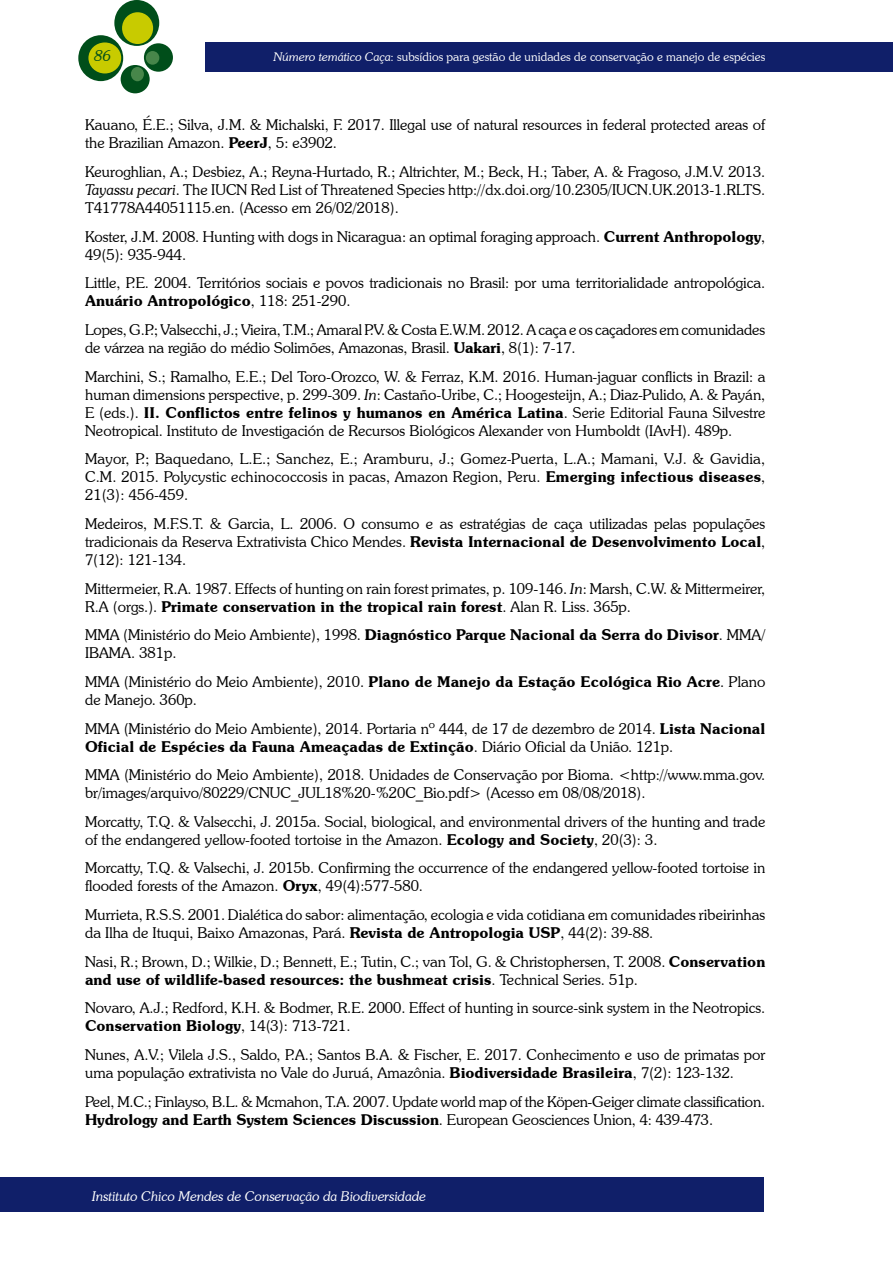
<style>
.page{position:relative;width:893px;height:1263px;background:#fff}
.page>*{position:absolute;margin:0;border:0;box-sizing:border-box;transform-origin:0 0}
.t1{font:300 15px/18px "Souvenir IT Cby BT";color:#000}
.t2{font:italic 300 15px "Souvenir IT Cby BT";color:#004e1a}
.t3{font:italic 300 13.5px "Souvenir IT Cby BT";color:#fff}
.t4{font:300 12px "Souvenir IT Cby BT";color:#fff}
.s1{font-style:italic}
.s2{font-weight:600}
</style>
<div class="page">
<div style="left:205px;top:43px;width:687px;height:29px;background:#101f69"></div>
<div style="left:114px;top:0;width:45px;height:46px;background:#004e1a;border-radius:50%"></div>
<div style="left:78px;top:35px;width:45px;height:46px;background:#004e1a;border-radius:50%"></div>
<div style="left:144px;top:43px;width:29px;height:29px;background:#004e1a;border-radius:50%"></div>
<div style="left:121px;top:65px;width:29px;height:28px;background:#004e1a;border-radius:50%"></div>
<div style="left:122px;top:12px;width:31px;height:32px;background:#c8cb00;border-radius:50%"></div>
<div style="left:88px;top:42px;width:33px;height:31px;background:#c8cb00;border-radius:50%"></div>
<div style="left:146px;top:51px;width:13px;height:14px;background:#47864a;border-radius:50%"></div>
<div style="left:131px;top:67px;width:13px;height:14px;background:#47864a;border-radius:50%"></div>
<div style="left:0;top:1178px;width:764px;height:34px;background:#101f69"></div>
<p class="t2" style="left:95px;top:46px;width:18px">86</p>
<p class="t4" style="left:274px;top:49px;width:493px"><span class="s1">Número temático Caça</span>: subsídios para gestão de unidades de conservação e manejo de espécies</p>
<p class="t1" style="left:85px;top:116px;width:682px">Kauano, É.E.; Silva, J.M. &amp; Michalski, F. 2017. Illegal use of natural resources in federal protected areas of the Brazilian Amazon. <span class="s2">PeerJ</span>, 5: e3902.</p>
<p class="t1" style="left:85px;top:163px;width:682px;text-align:justify">Keuroghlian, A.; Desbiez, A.; Reyna-Hurtado, R.; Altrichter, M.; Beck, H.; Taber, A. &amp; Fragoso, J.M.V. 2013.<br><span class="s1">Tayassu pecari</span>. The IUCN Red List of Threatened Species http://dx.doi.org/10.2305/IUCN.UK.2013-1.RLTS.<br>T41778A44051115.en. (Acesso em 26/02/2018).</p>
<p class="t1" style="left:85px;top:227px;width:682px">Koster, J.M. 2008. Hunting with dogs in Nicaragua: an optimal foraging approach. <span class="s2">Current Anthropology</span>,<br>49(5): 935-944.</p>
<p class="t1" style="left:85px;top:274px;width:682px">Little, P.E. 2004. Territórios sociais e povos tradicionais no Brasil: por uma territorialidade antropológica.<br><span class="s2">Anuário Antropológico</span>, 118: 251-290.</p>
<p class="t1" style="left:85px;top:321px;width:682px">Lopes, G.P.; Valsecchi, J.; Vieira, T.M.; Amaral P.V. &amp; Costa E.W.M. 2012. A caça e os caçadores em comunidades de várzea na região do médio Solimões, Amazonas, Brasil. <span class="s2">Uakari</span>, 8(1): 7-17.</p>
<p class="t1" style="left:85px;top:367px;width:682px;text-align:justify">Marchini, S.; Ramalho, E.E.; Del Toro-Orozco, W. &amp; Ferraz, K.M. 2016. Human-jaguar conflicts in Brazil: a human dimensions perspective, p. 299-309. <span class="s1">In</span>: Castaño-Uribe, C.; Hoogesteijn, A.; Diaz-Pulido, A. &amp; Payán, E (eds.). <span class="s2">II. Conflictos entre felinos y humanos en América Latina</span>. Serie Editorial Fauna Silvestre Neotropical. Instituto de Investigación de Recursos Biológicos Alexander von Humboldt (IAvH). 489p.</p>
<p class="t1" style="left:85px;top:450px;width:682px;text-align:justify">Mayor, P.; Baquedano, L.E.; Sanchez, E.; Aramburu, J.; Gomez-Puerta, L.A.; Mamani, V.J. &amp; Gavidia, C.M. 2015. Polycystic echinococcosis in pacas, Amazon Region, Peru. <span class="s2">Emerging infectious diseases</span>, 21(3): 456-459.</p>
<p class="t1" style="left:85px;top:514px;width:682px;text-align:justify">Medeiros, M.F.S.T. &amp; Garcia, L. 2006. O consumo e as estratégias de caça utilizadas pelas populações tradicionais da Reserva Extrativista Chico Mendes. <span class="s2">Revista Internacional de Desenvolvimento Local</span>, 7(12): 121-134.</p>
<p class="t1" style="left:85px;top:579px;width:682px">Mittermeier, R.A. 1987. Effects of hunting on rain forest primates, p. 109-146. <span class="s1">In</span>: Marsh, C.W. &amp; Mittermeirer,<br>R.A (orgs.). <span class="s2">Primate conservation in the tropical rain forest</span>. Alan R. Liss. 365p.</p>
<p class="t1" style="left:85px;top:626px;width:682px">MMA (Ministério do Meio Ambiente), 1998. <span class="s2">Diagnóstico Parque Nacional da Serra do Divisor</span>. MMA/<br>IBAMA. 381p.</p>
<p class="t1" style="left:85px;top:672px;width:682px">MMA (Ministério do Meio Ambiente), 2010. <span class="s2">Plano de Manejo da Estação Ecológica Rio Acre</span>. Plano de Manejo. 360p.</p>
<p class="t1" style="left:85px;top:719px;width:682px">MMA (Ministério do Meio Ambiente), 2014. Portaria nº 444, de 17 de dezembro de 2014. <span class="s2">Lista Nacional<br>Oficial de Espécies da Fauna Ameaçadas de Extinção</span>. Diário Oficial da União. 121p.</p>
<p class="t1" style="left:85px;top:766px;width:682px">MMA (Ministério do Meio Ambiente), 2018. Unidades de Conservação por Bioma. &lt;http://www.mma.gov. br/images/arquivo/80229/CNUC_JUL18%20-%20C_Bio.pdf&gt; (Acesso em 08/08/2018).</p>
<p class="t1" style="left:85px;top:812px;width:682px">Morcatty, T.Q. &amp; Valsecchi, J. 2015a. Social, biological, and environmental drivers of the hunting and trade of the endangered yellow-footed tortoise in the Amazon. <span class="s2">Ecology and Society</span>, 20(3): 3.</p>
<p class="t1" style="left:85px;top:859px;width:682px">Morcatty, T.Q. &amp; Valsechi, J. 2015b. Confirming the occurrence of the endangered yellow-footed tortoise in flooded forests of the Amazon. <span class="s2">Oryx</span>, 49(4):577-580.</p>
<p class="t1" style="left:85px;top:905px;width:682px">Murrieta, R.S.S. 2001. Dialética do sabor: alimentação, ecologia e vida cotidiana em comunidades ribeirinhas da Ilha de Ituqui, Baixo Amazonas, Pará. <span class="s2">Revista de Antropologia USP</span>, 44(2): 39-88.</p>
<p class="t1" style="left:85px;top:952px;width:682px">Nasi, R.; Brown, D.; Wilkie, D.; Bennett, E.; Tutin, C.; van Tol, G. &amp; Christophersen, T. 2008. <span class="s2">Conservation and use of wildlife-based resources: the bushmeat crisis</span>. Technical Series. 51p.</p>
<p class="t1" style="left:85px;top:999px;width:682px">Novaro, A.J.; Redford, K.H. &amp; Bodmer, R.E. 2000. Effect of hunting in source-sink system in the Neotropics.<br><span class="s2">Conservation Biology</span>, 14(3): 713-721.</p>
<p class="t1" style="left:85px;top:1045px;width:682px">Nunes, A.V.; Vilela J.S., Saldo, P.A.; Santos B.A. &amp; Fischer, E. 2017. Conhecimento e uso de primatas por uma população extrativista no Vale do Juruá, Amazônia. <span class="s2">Biodiversidade Brasileira</span>, 7(2): 123-132.</p>
<p class="t1" style="left:85px;top:1092px;width:682px">Peel, M.C.; Finlayso, B.L. &amp; Mcmahon, T.A. 2007. Update world map of the Köpen-Geiger climate classification.<br><span class="s2">Hydrology and Earth System Sciences Discussion</span>. European Geosciences Union, 4: 439-473.</p>
<p class="t3" style="left:92px;top:1188px;width:335px">Instituto Chico Mendes de Conservação da Biodiversidade</p>
</div>
